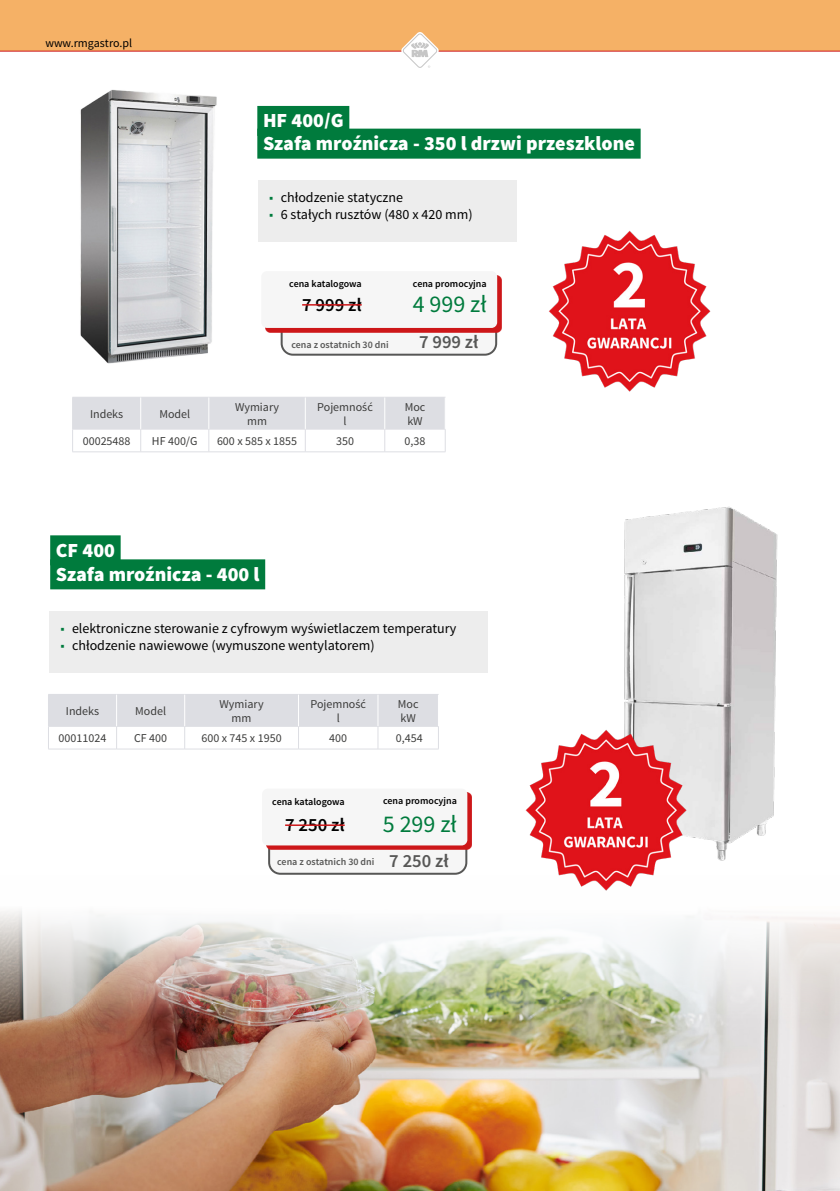
<style>
.page{position:relative;width:840px;height:1191px;background:#fff}
.page>*{position:absolute;margin:0;border:0;box-sizing:border-box;transform-origin:0 0}
.t1{font:24px "Source Sans Pro";color:#007b3d}
.t2{font:900 20px/22.6px "Source Sans Pro";color:#fff}
.t3{font:600 18.6px "Source Sans Pro";color:#000}
.t4{font:600 18.6px "Source Sans Pro";color:#575756}
.t5{font:14px "Source Sans Pro";color:#000}
.t6{font:12px/14.4px "Source Sans Pro";color:#3c3c3b;text-align:center}
.t7{font:12px "Source Sans Pro";color:#000}
.t8{font:600 10px "Source Sans Pro";color:#000}
.t9{font:600 10px "Source Sans Pro";color:#575756}
.s1{color:#007b3d}
.s2{font-size:18.6px}
</style>
<div class="page">
<div style="left:0;top:0;width:839px;height:50px;background:#f5b166"></div>
<hr style="left:0;top:51px;width:839px;height:1px;background:#cd1719">
<svg style="left:401px;top:32px;width:37px;height:36px"></svg>
<div style="left:257px;top:106px;width:92px;height:30px;background:#007b3d"></div>
<div style="left:257px;top:129px;width:383px;height:30px;background:#007b3d"></div>
<div style="left:258px;top:180px;width:258px;height:62px;background:#ededed"></div>
<div style="left:281px;top:274px;width:215px;height:81px;background:#f6f6f6;border-radius:11px"></div>
<div style="left:280px;top:273px;width:217px;height:83px;border:2px solid #575756;border-radius:11px"></div>
<svg style="left:72px;top:397px;width:373px;height:54px"></svg>
<hr style="left:72px;top:451px;width:69px;height:1px;background:#dddee3">
<hr style="left:141px;top:451px;width:68px;height:1px;background:#dddee3">
<hr style="left:209px;top:451px;width:96px;height:1px;background:#dddee3">
<hr style="left:305px;top:451px;width:79px;height:1px;background:#dddee3">
<hr style="left:384px;top:451px;width:61px;height:1px;background:#dddee3">
<hr style="left:140px;top:397px;width:1px;height:32px;background:#fff">
<hr style="left:208px;top:397px;width:1px;height:32px;background:#fff">
<hr style="left:305px;top:397px;width:1px;height:32px;background:#fff">
<hr style="left:384px;top:397px;width:1px;height:32px;background:#fff">
<hr style="left:444px;top:397px;width:1px;height:32px;background:#fff">
<div style="left:265px;top:275px;width:236px;height:57px;background:#cd1719"></div>
<div style="left:261px;top:271px;width:236px;height:57px;background:#f6f6f6;border-radius:6px"></div>
<hr style="left:302px;top:304px;width:59px;height:1px;background:#cd1719">
<img style="left:624px;top:506px;width:154px;height:355px">
<div style="left:49px;top:611px;width:438px;height:61px;background:#ededed"></div>
<div style="left:50px;top:535px;width:71px;height:30px;background:#007b3d"></div>
<div style="left:50px;top:559px;width:215px;height:30px;background:#007b3d"></div>
<svg style="left:48px;top:694px;width:391px;height:55px"></svg>
<hr style="left:48px;top:748px;width:68px;height:1px;background:#dddee3">
<hr style="left:116px;top:748px;width:69px;height:1px;background:#dddee3">
<hr style="left:185px;top:748px;width:113px;height:1px;background:#dddee3">
<hr style="left:298px;top:748px;width:80px;height:1px;background:#dddee3">
<hr style="left:378px;top:748px;width:60px;height:1px;background:#dddee3">
<hr style="left:116px;top:694px;width:1px;height:32px;background:#fff">
<hr style="left:184px;top:694px;width:1px;height:32px;background:#fff">
<hr style="left:298px;top:694px;width:1px;height:32px;background:#fff">
<hr style="left:377px;top:694px;width:1px;height:32px;background:#fff">
<hr style="left:438px;top:694px;width:1px;height:32px;background:#fff">
<img style="left:525px;top:701px;width:189px;height:174px">
<img style="left:549px;top:230px;width:162px;height:162px">
<img style="left:80px;top:89px;width:137px;height:275px">
<img style="left:0;top:875px;width:839px;height:316px">
<div style="left:269px;top:793px;width:197px;height:80px;background:#f6f6f6;border-radius:11px"></div>
<div style="left:268px;top:792px;width:199px;height:82px;border:2px solid #575756;border-radius:11px"></div>
<div style="left:266px;top:792px;width:205px;height:57px;background:linear-gradient(to right,#cd1517,#ce1c1e)"></div>
<div style="left:262px;top:788px;width:205px;height:57px;background:#f6f6f6;border-radius:6px"></div>
<hr style="left:285px;top:824px;width:59px;height:2px;background:#cd1719">
<p class="t7" style="left:45px;top:35px;width:88px">www.rmgastro.pl</p>
<h2 class="t2" style="left:263px;top:110px;width:373px">HF 400/G<br>Szafa mroźnicza - 350 l drzwi przeszklone</h2>
<p class="t5" style="left:269px;top:189px;width:135px"><span class="s1">■</span> chłodzenie statyczne</p>
<p class="t5" style="left:269px;top:206px;width:205px"><span class="s1">■</span> 6 stałych rusztów (480 x 420 mm)</p>
<p class="t8" style="left:289px;top:277px;width:74px">cena katalogowa</p>
<p class="t8" style="left:413px;top:277px;width:75px">cena promocyjna</p>
<h3 class="t3" style="left:302px;top:293px;width:61px">7 999 zł</h3>
<h1 class="t1" style="left:412px;top:289px;width:75px">4 999 zł</h1>
<p class="t9" style="left:291px;top:338px;width:99px">cena z ostatnich 30 dni</p>
<h3 class="t4" style="left:419px;top:330px;width:61px">7 999 zł</h3>
<p class="t6" style="left:90px;top:407px;width:35px">Indeks</p>
<p class="t6" style="left:159px;top:407px;width:32px">Model</p>
<p class="t6" style="left:235px;top:399px;width:46px">Wymiary mm</p>
<p class="t6" style="left:317px;top:399px;width:57px">Pojemność l</p>
<p class="t6" style="left:404px;top:399px;width:22px;text-align:left">Moc kW</p>
<p class="t6" style="left:83px;top:434px;width:49px">00025488</p>
<p class="t6" style="left:152px;top:434px;width:47px">HF 400/G</p>
<p class="t6" style="left:217px;top:434px;width:82px">600 x 585 x 1855</p>
<p class="t6" style="left:336px;top:434px;width:19px">350</p>
<p class="t6" style="left:404px;top:434px;width:22px">0,38</p>
<h2 class="t2" style="left:56px;top:539px;width:205px;line-height:24px">CF 400<br>Szafa mroźnicza - 400 l</h2>
<p class="t5" style="left:61px;top:619px;width:397px"><span class="s1">■</span> elektroniczne sterowanie z cyfrowym wyświetlaczem temperatury</p>
<p class="t5" style="left:61px;top:636px;width:315px"><span class="s1">■</span> chłodzenie nawiewowe (wymuszone wentylatorem)</p>
<p class="t6" style="left:66px;top:704px;width:35px">Indeks</p>
<p class="t6" style="left:135px;top:704px;width:32px">Model</p>
<p class="t6" style="left:219px;top:696px;width:46px">Wymiary mm</p>
<p class="t6" style="left:310px;top:696px;width:57px">Pojemność l</p>
<p class="t6" style="left:397px;top:696px;width:22px;text-align:left">Moc kW</p>
<p class="t6" style="left:59px;top:731px;width:49px">00011024</p>
<p class="t6" style="left:134px;top:731px;width:34px">CF 400</p>
<p class="t6" style="left:201px;top:731px;width:82px">600 x 745 x 1950</p>
<p class="t6" style="left:329px;top:731px;width:19px">400</p>
<p class="t6" style="left:396px;top:731px;width:28px">0,454</p>
<p class="t8" style="left:272px;top:795px;width:74px">cena katalogowa</p>
<p class="t8" style="left:383px;top:794px;width:75px">cena promocyjna</p>
<h3 class="t3" style="left:285px;top:813px;width:61px">7 250 zł</h3>
<h1 class="t1" style="left:382px;top:809px;width:75px">5 299 zł</h1>
<p class="t9" style="left:277px;top:855px;width:173px">cena z ostatnich 30 dni <span class="s2">7 250 zł</span></p>
</div>
